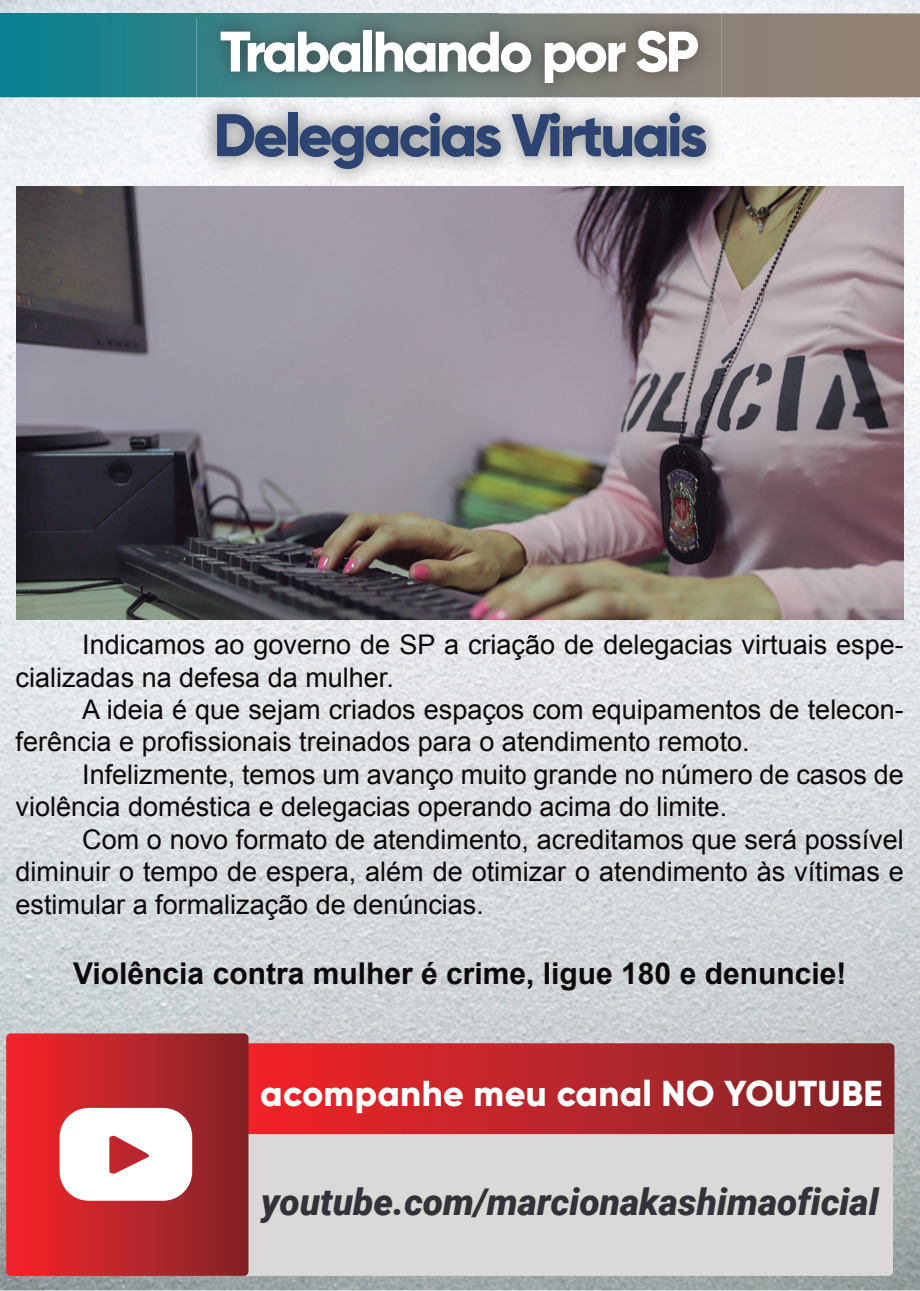
<style>
.page{position:relative;width:920px;height:1291px;background:#fff}
.page>*{position:absolute;margin:0;border:0;box-sizing:border-box;transform-origin:0 0}
.t1{font:800 60px "Gilroy";letter-spacing:-.05em;color:#2d4472}
.t2{font:800 57px "Gilroy";letter-spacing:-.05em;color:#fff}
.t3{font:italic 900 36.9px "Roboto";color:#333238}
.t4{font:800 36px "Gilroy";letter-spacing:.01em;color:#fff}
.t5{font:700 30px "Arial";color:#0b090c}
.t6{font:27px/32.4px "Arial";color:#0b090c}
</style>
<div class="page">
<img style="left:0;top:0;width:920px;height:1289px">
<img style="left:190px;top:97px;width:539px;height:89px">
<img style="left:217px;top:112px;width:489px;height:57px">
<div style="left:248px;top:1133px;width:645px;height:142px;background:#dbd9d8"></div>
<svg style="left:248px;top:1042px;width:646px;height:91px;background:#b8262b"></svg>
<svg style="left:6px;top:1033px;width:242px;height:242px;background:#bd262a"></svg>
<svg style="left:60px;top:1107px;width:132px;height:93px"></svg>
<svg style="left:0;top:13px;width:920px;height:84px;background:#568180"></svg>
<img style="left:196px;top:1px;width:526px;height:110px">
<img style="left:498px;top:0;width:224px;height:1px">
<img style="left:0;top:0;width:196px;height:13px">
<img style="left:0;top:13px;width:498px;height:5px">
<img style="left:196px;top:0;width:302px;height:1px">
<img style="left:16px;top:186px;width:887px;height:433px">
<h2 class="t2" style="left:220px;top:16px;width:480px">Trabalhando por SP</h2>
<h1 class="t1" style="left:213px;top:97px;width:495px">Delegacias Virtuais</h1>
<p class="t6" style="left:16px;top:628px;width:889px;text-indent:67px">Indicamos ao governo de SP a criação de delegacias virtuais espe&shy;cializadas na defesa da mulher.</p>
<p class="t6" style="left:16px;top:693px;width:890px;text-indent:67px">A ideia é que sejam criados espaços com equipamentos de telecon&shy;ferência e profissionais treinados para o atendimento remoto.</p>
<p class="t6" style="left:16px;top:758px;width:889px;text-indent:67px">Infelizmente, temos um avanço muito grande no número de casos de violência doméstica e delegacias operando acima do limite.</p>
<p class="t6" style="left:16px;top:823px;width:889px;text-align:justify;text-indent:67px">Com o novo formato de atendimento, acreditamos que será possível diminuir o tempo de espera, além de otimizar o atendimento às vítimas e estimular a formalização de denúncias.</p>
<p class="t5" style="left:73px;top:953px;width:775px">Violência contra mulher é crime, ligue 180 e denuncie!</p>
<h3 class="t4" style="left:260px;top:1070px;width:623px">acompanhe meu canal NO YOUTUBE</h3>
<h3 class="t3" style="left:261px;top:1176px;width:619px">youtube.com/marcionakashimaoficial</h3>
</div>
